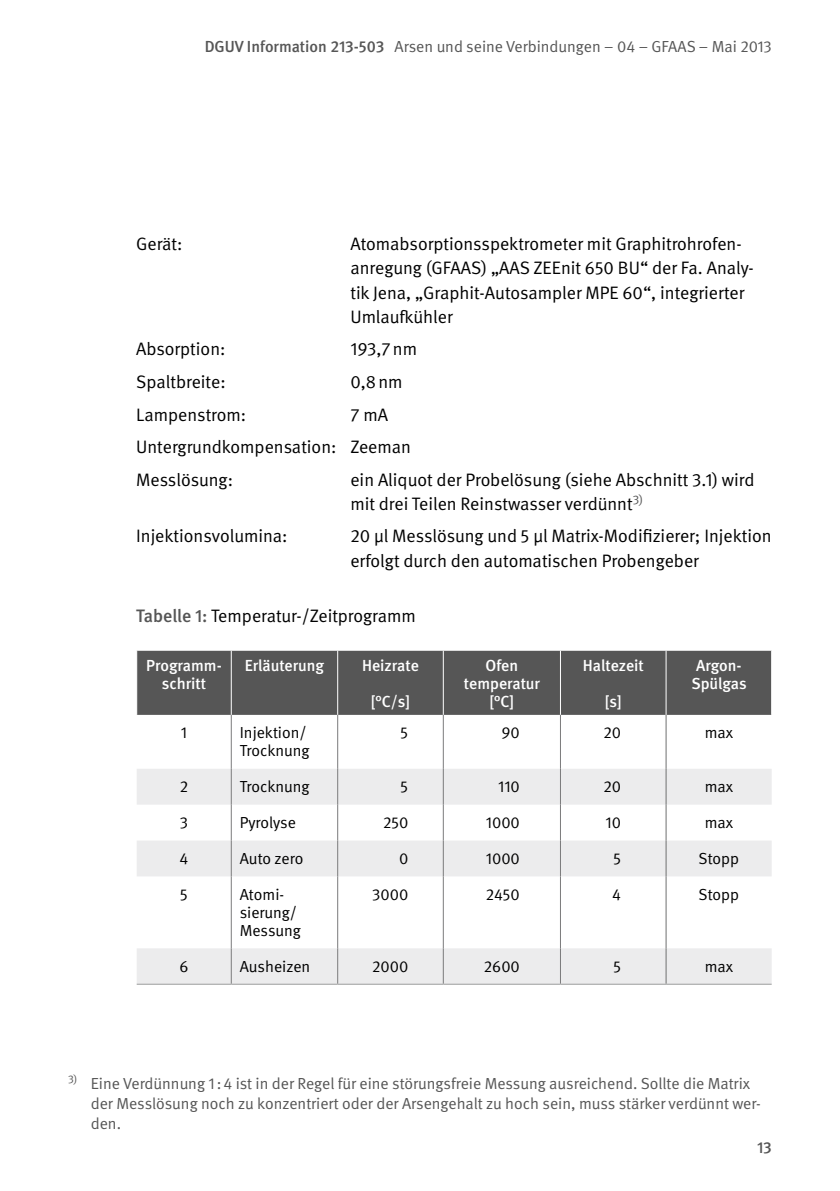
<style>
.page{position:relative;width:840px;height:1191px;background:#fff}
.page>*{position:absolute;margin:0;border:0;box-sizing:border-box;transform-origin:0 0}
.t1{font:18px/24.2px "DGUV Meta";color:#000}
.t2{font:16px/20px "DGUV Meta";color:#565656}
.t3{font:16px/18px "DGUV Meta";color:#000}
.t4{font:500 16px/18px "DGUV Meta";color:#fff;text-align:center}
.t5{font:500 16px "DGUV Meta";color:#565656}
.s1{font-weight:500}
.s2{font-weight:500;color:#565656}
</style>
<div class="page">
<div style="left:137px;top:651px;width:633px;height:64px;background:#565656"></div>
<svg style="left:137px;top:768px;width:634px;height:215px"></svg>
<hr style="left:231px;top:651px;width:1px;height:64px;background:#fff">
<hr style="left:337px;top:651px;width:1px;height:64px;background:#fff">
<hr style="left:442px;top:651px;width:1px;height:64px;background:#fff">
<hr style="left:559px;top:651px;width:1px;height:64px;background:#fff">
<hr style="left:665px;top:651px;width:1px;height:64px;background:#fff">
<hr style="left:231px;top:715px;width:1px;height:53px;background:#7b7b7c">
<hr style="left:337px;top:715px;width:1px;height:53px;background:#7b7b7c">
<hr style="left:442px;top:715px;width:1px;height:53px;background:#7b7b7c">
<hr style="left:559px;top:715px;width:1px;height:53px;background:#7b7b7c">
<hr style="left:231px;top:768px;width:1px;height:36px;background:#7b7b7c">
<hr style="left:337px;top:768px;width:1px;height:36px;background:#7b7b7c">
<hr style="left:442px;top:768px;width:1px;height:36px;background:#7b7b7c">
<hr style="left:559px;top:768px;width:1px;height:36px;background:#7b7b7c">
<hr style="left:231px;top:804px;width:1px;height:36px;background:#7b7b7c">
<hr style="left:337px;top:804px;width:1px;height:36px;background:#7b7b7c">
<hr style="left:442px;top:804px;width:1px;height:36px;background:#7b7b7c">
<hr style="left:559px;top:804px;width:1px;height:36px;background:#7b7b7c">
<hr style="left:231px;top:840px;width:1px;height:36px;background:#7b7b7c">
<hr style="left:337px;top:840px;width:1px;height:36px;background:#7b7b7c">
<hr style="left:442px;top:840px;width:1px;height:36px;background:#7b7b7c">
<hr style="left:559px;top:840px;width:1px;height:36px;background:#7b7b7c">
<hr style="left:231px;top:876px;width:1px;height:72px;background:#7b7b7c">
<hr style="left:337px;top:876px;width:1px;height:72px;background:#7b7b7c">
<hr style="left:442px;top:876px;width:1px;height:72px;background:#7b7b7c">
<hr style="left:559px;top:876px;width:1px;height:72px;background:#7b7b7c">
<hr style="left:665px;top:715px;width:1px;height:53px;background:#6e7070">
<hr style="left:665px;top:768px;width:1px;height:36px;background:#6e7070">
<hr style="left:665px;top:804px;width:1px;height:36px;background:#6e7070">
<hr style="left:665px;top:840px;width:1px;height:36px;background:#6e7070">
<hr style="left:665px;top:876px;width:1px;height:72px;background:#6e7070">
<hr style="left:231px;top:948px;width:1px;height:35px;background:#7b7b7c">
<hr style="left:337px;top:948px;width:1px;height:35px;background:#7b7b7c">
<hr style="left:442px;top:948px;width:1px;height:35px;background:#7b7b7c">
<hr style="left:559px;top:948px;width:1px;height:35px;background:#7b7b7c">
<hr style="left:665px;top:948px;width:1px;height:35px;background:#6e7070">
<hr style="left:137px;top:983px;width:94px;height:1px;background:#9c9d9d">
<hr style="left:231px;top:983px;width:106px;height:1px;background:#9c9d9d">
<hr style="left:337px;top:983px;width:106px;height:1px;background:#9c9d9d">
<hr style="left:443px;top:983px;width:117px;height:1px;background:#9c9d9d">
<hr style="left:560px;top:983px;width:105px;height:1px;background:#9c9d9d">
<hr style="left:665px;top:983px;width:106px;height:1px;background:#9c9d9d">
<p class="t2" style="left:204px;top:37px;width:568px"><span class="s1">DGUV Information 213-503</span> Arsen und seine Verbindungen – 04 – GFAAS – Mai 2013</p>
<p class="t1" style="left:136px;top:232px;width:48px">Gerät:</p>
<p class="t1" style="left:350px;top:232px;width:405px">Atomabsorptionsspektrometer mit Graphitrohrofen&shy;anregung (GFAAS) „AAS ZEEnit 650 BU“ der Fa. Analy&shy;tik Jena, „Graphit-Autosampler MPE 60“, integrierter Umlaufkühler</p>
<p class="t1" style="left:136px;top:337px;width:91px">Absorption:</p>
<p class="t1" style="left:350px;top:337px;width:68px">193,7nm</p>
<p class="t1" style="left:136px;top:370px;width:91px">Spaltbreite:</p>
<p class="t1" style="left:350px;top:370px;width:54px">0,8nm</p>
<p class="t1" style="left:136px;top:402px;width:111px">Lampenstrom:</p>
<p class="t1" style="left:136px;top:398px;width:276px;line-height:32.6px;text-indent:214px">7 mA<br>Untergrundkompensation: Zeeman<br>Messlösung:</p>
<p class="t1" style="left:350px;top:468px;width:405px">ein Aliquot der Probelösung (siehe Abschnitt 3.1) wird mit drei Teilen Reinstwasser verdünnt<sup>3)</sup></p>
<p class="t1" style="left:136px;top:524px;width:153px">Injektionsvolumina:</p>
<p class="t1" style="left:350px;top:524px;width:422px">20 µl Messlösung und 5 µl Matrix-Modifizierer; Injektion erfolgt durch den automatischen Probengeber</p>
<p class="t1" style="left:136px;top:604px;width:281px"><span class="s2">Tabelle 1:</span> Temperatur-/Zeitprogramm</p>
<p class="t4" style="left:146px;top:657px;width:77px">Programm&shy;schritt</p>
<p class="t4" style="left:245px;top:657px;width:81px">Erläuterung</p>
<p class="t4" style="left:362px;top:657px;width:58px">Heizrate</p>
<p class="t4" style="left:370px;top:693px;width:41px">[°C/s]</p>
<p class="t4" style="left:463px;top:657px;width:77px">Ofen temperatur [°C]</p>
<p class="t4" style="left:582px;top:657px;width:63px">Haltezeit</p>
<p class="t4" style="left:691px;top:657px;width:57px">Argon-<br>Spülgas</p>
<p class="t4" style="left:604px;top:693px;width:18px">[s]</p>
<p class="t3" style="left:181px;top:724px;width:8px">1</p>
<p class="t3" style="left:240px;top:724px;width:71px">Injektion/<br>Trocknung</p>
<p class="t3" style="left:400px;top:724px;width:9px">5</p>
<p class="t3" style="left:501px;top:724px;width:20px">90</p>
<p class="t3" style="left:603px;top:724px;width:19px">20</p>
<p class="t3" style="left:704px;top:724px;width:30px">max</p>
<p class="t3" style="left:180px;top:778px;width:10px">2</p>
<p class="t3" style="left:240px;top:778px;width:71px">Trocknung</p>
<p class="t3" style="left:400px;top:778px;width:9px">5</p>
<p class="t3" style="left:498px;top:778px;width:23px">110</p>
<p class="t3" style="left:603px;top:778px;width:19px">20</p>
<p class="t3" style="left:704px;top:778px;width:30px">max</p>
<p class="t3" style="left:180px;top:814px;width:10px">3</p>
<p class="t3" style="left:240px;top:814px;width:58px">Pyrolyse</p>
<p class="t3" style="left:383px;top:814px;width:27px">250</p>
<p class="t3" style="left:485px;top:814px;width:35px">1000</p>
<p class="t3" style="left:605px;top:814px;width:17px">10</p>
<p class="t3" style="left:704px;top:814px;width:30px">max</p>
<p class="t3" style="left:179px;top:849px;width:10px">4</p>
<p class="t3" style="left:240px;top:849px;width:65px">Auto zero</p>
<p class="t3" style="left:399px;top:849px;width:11px">0</p>
<p class="t3" style="left:485px;top:849px;width:35px">1000</p>
<p class="t3" style="left:613px;top:849px;width:9px">5</p>
<p class="t3" style="left:698px;top:849px;width:42px">Stopp</p>
<p class="t3" style="left:180px;top:885px;width:9px">5</p>
<p class="t3" style="left:240px;top:885px;width:63px">Atomi&shy;sierung/<br>Messung</p>
<p class="t3" style="left:372px;top:885px;width:38px">3000</p>
<p class="t3" style="left:485px;top:885px;width:35px">2450</p>
<p class="t3" style="left:611px;top:885px;width:10px">4</p>
<p class="t3" style="left:698px;top:885px;width:42px">Stopp</p>
<p class="t3" style="left:179px;top:957px;width:11px">6</p>
<p class="t3" style="left:240px;top:957px;width:72px">Ausheizen</p>
<p class="t3" style="left:372px;top:957px;width:38px">2000</p>
<p class="t3" style="left:483px;top:957px;width:37px">2600</p>
<p class="t3" style="left:613px;top:957px;width:9px">5</p>
<p class="t3" style="left:704px;top:957px;width:30px">max</p>
<p class="t2" style="left:91px;top:1073px;width:671px;text-indent:-23px"><sup>3)</sup> Eine Verdünnung 1:4 ist in der Regel für eine störungsfreie Messung ausreichend. Sollte die Matrix der Messlösung noch zu konzentriert oder der Arsengehalt zu hoch sein, muss stärker verdünnt wer&shy;den.</p>
<p class="t5" style="left:756px;top:1137px;width:16px">13</p>
</div>
